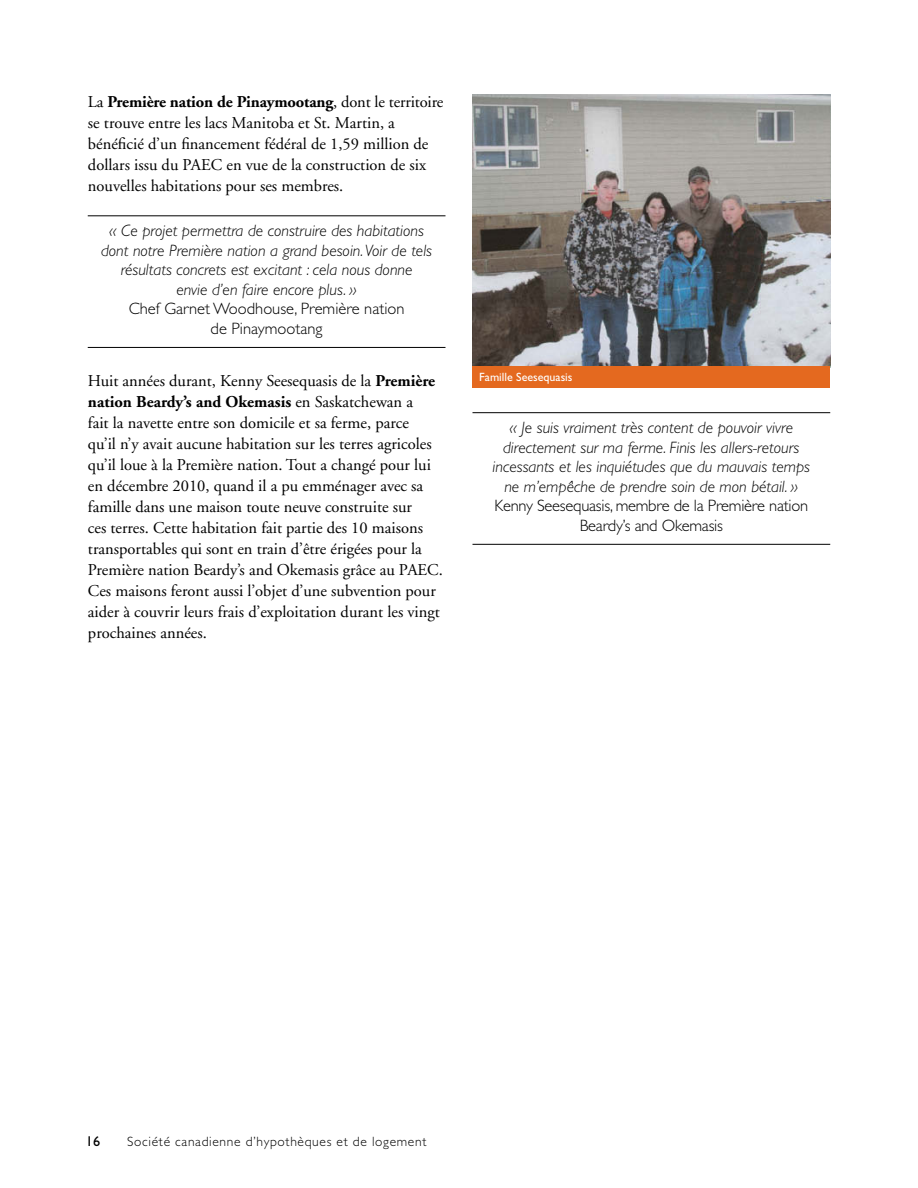
<style>
.page{position:relative;width:918px;height:1188px;background:#fff}
.page>*{position:absolute;margin:0;border:0;box-sizing:border-box;transform-origin:0 0}
.t1{font:16.5px/21px "Adobe Garamond";color:#000}
.t2{font:italic 300 16.5px/19.5px "Gill Sans Std";color:#000;text-align:center}
.t3{font:300 16.5px/19.5px "Gill Sans Std";letter-spacing:-.015em;color:#000;text-align:center}
.t4{font:14.25px "Gill Sans Std";color:#000}
.t5{font:300 13.5px "Gill Sans Std";letter-spacing:.05em;color:#000}
.t6{font:12px "Gill Sans Std";color:#fff}
.s1{font-weight:700}
</style>
<div class="page">
<img style="left:472px;top:94px;width:358px;height:272px">
<div style="left:472px;top:366px;width:358px;height:22px;background:#e4691f"></div>
<hr style="left:472px;top:412px;width:358px;height:1px;background:#000">
<hr style="left:472px;top:544px;width:358px;height:1px;background:#000">
<hr style="left:88px;top:216px;width:358px;height:1px;background:#000">
<hr style="left:88px;top:347px;width:358px;height:1px;background:#000">
<p class="t1" style="left:88px;top:91px;width:357px">La <span class="s1">Première nation de Pinaymootang</span>, dont le territoire se trouve entre les lacs Manitoba et St. Martin, a bénéficié d’un financement fédéral de 1,59 million de dollars issu du PAEC en vue de la construction de six nouvelles habitations pour ses membres.</p>
<p class="t2" style="left:101px;top:221px;width:333px">« Ce projet permettra de construire des habitations dont notre Première nation a grand besoin. Voir de tels résultats concrets est excitant : cela nous donne<br>envie d’en faire encore plus. »</p>
<p class="t3" style="left:129px;top:299px;width:277px">Chef Garnet Woodhouse, Première nation de Pinaymootang</p>
<p class="t1" style="left:88px;top:371px;width:356px">Huit années durant, Kenny Seesequasis de la <span class="s1">Première nation Beardy’s and Okemasis</span> en Saskatchewan a<br>fait la navette entre son domicile et sa ferme, parce<br>qu’il n’y avait aucune habitation sur les terres agricoles qu’il loue à la Première nation. Tout a changé pour lui en décembre 2010, quand il a pu emménager avec sa famille dans une maison toute neuve construite sur<br>ces terres. Cette habitation fait partie des 10 maisons transportables qui sont en train d’être érigées pour la Première nation Beardy’s and Okemasis grâce au PAEC.<br>Ces maisons feront aussi l’objet d’une subvention pour aider à couvrir leurs frais d’exploitation durant les vingt prochaines années.</p>
<p class="t6" style="left:479px;top:370px;width:95px">Famille Seesequasis</p>
<p class="t2" style="left:493px;top:418px;width:319px">« Je suis vraiment très content de pouvoir vivre directement sur ma ferme. Finis les allers-retours incessants et les inquiétudes que du mauvais temps ne m’empêche de prendre soin de mon bétail. »</p>
<p class="t3" style="left:495px;top:496px;width:315px">Kenny Seesequasis, membre de la Première nation<br>Beardy’s and Okemasis</p>
<p class="t4" style="left:86px;top:1133px;width:16px">16</p>
<p class="t5" style="left:127px;top:1134px;width:301px">Société canadienne d’hypothèques et de logement</p>
</div>
